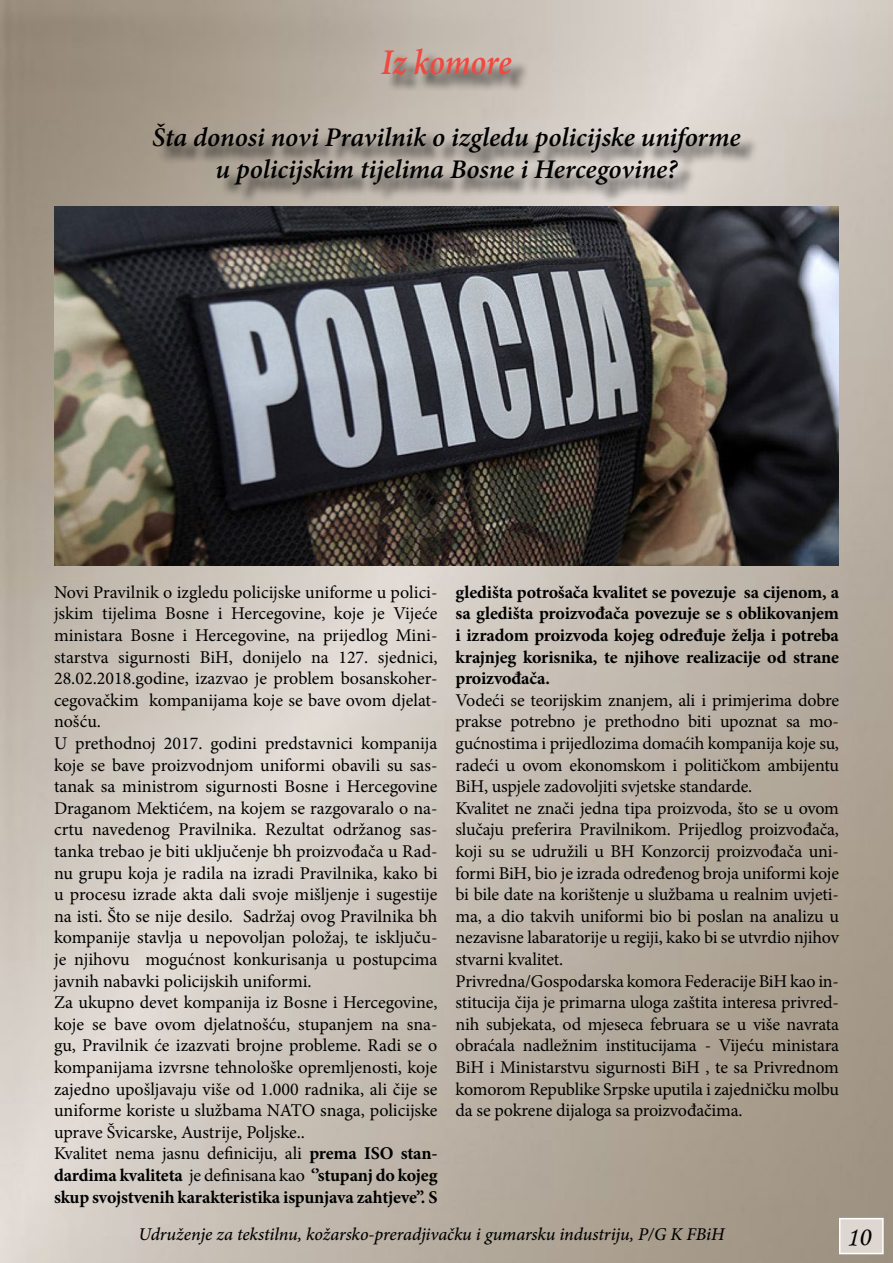
<style>
.page{position:relative;width:893px;height:1263px;background:#fff}
.page>*{position:absolute;margin:0;border:0;box-sizing:border-box;transform-origin:0 0}
.t1{font:italic 600 36.15px "Minion Pro";letter-spacing:-.005em;color:#f04941;scale:.9 1}
.t2{font:italic 600 27px/32.4px "Minion Pro";letter-spacing:-.005em;color:#000;text-align:center}
.t3{font:27px "Monotype Corsiva";color:#000}
.t4{font:18px/21.6px "Minion Pro";letter-spacing:-.005em;color:#000}
.t5{font:700 18px/21.6px "Minion Pro";letter-spacing:-.01em;color:#000;text-align:justify}
.t6{font:italic 500 18px "Minion Pro";letter-spacing:-.01em;color:#000}
.s1{font-weight:700}
</style>
<div class="page">
<div style="left:839px;top:1218px;width:45px;height:36px;background:#ded7d1;border:2px solid #fff"></div>
<div style="left:156px;top:127px;width:603px;height:76px;background:#000;opacity:.75"></div>
<div style="left:385px;top:51px;width:145px;height:42px;background:#000;opacity:.75"></div>
<img style="left:54px;top:206px;width:785px;height:360px">
<h1 class="t1" style="left:381px;top:37px;width:146px">Iz komore</h1>
<h2 class="t2" style="left:152px;top:121px;width:590px">Šta donosi novi Pravilnik o izgledu policijske uniforme u policijskim tijelima Bosne i Hercegovine?</h2>
<p class="t4" style="left:54px;top:581px;width:385px">Novi Pravilnik o izgledu policijske uniforme u polici&shy;jskim tijelima Bosne i Hercegovine, koje je Vijeće ministara Bosne i Hercegovine, na prijedlog Mini&shy;starstva sigurnosti BiH, donijelo na 127. sjednici, 28.02.2018.godine, izazvao je problem bosanskoher&shy;cegovačkim kompanijama koje se bave ovom djelat&shy;nošću.<br>U prethodnoj 2017. godini predstavnici kompanija koje se bave proizvodnjom uniformi obavili su sas&shy;tanak sa ministrom sigurnosti Bosne i Hercegovine Draganom Mektićem, na kojem se razgovaralo o na&shy;crtu navedenog Pravilnika. Rezultat održanog sas&shy;tanka trebao je biti uključenje bh proizvođača u Rad&shy;nu grupu koja je radila na izradi Pravilnika, kako bi u procesu izrade akta dali svoje mišljenje i sugestije na isti. Što se nije desilo. Sadržaj ovog Pravilnika bh kompanije stavlja u nepovoljan položaj, te isključu&shy;je njihovu mogućnost konkurisanja u postupcima javnih nabavki policijskih uniformi.<br>Za ukupno devet kompanija iz Bosne i Hercegovine, koje se bave ovom djelatnošću, stupanjem na sna&shy;gu, Pravilnik će izazvati brojne probleme. Radi se o kompanijama izvrsne tehnološke opremljenosti, koje zajedno upošljavaju više od 1.000 radnika, ali čije se uniforme koriste u službama NATO snaga, policijske uprave Švicarske, Austrije, Poljske..<br>Kvalitet nema jasnu definiciju, ali <span class="s1">prema ISO stan&shy;dardima kvaliteta</span> je definisana kao <span class="s1">‘’stupanj do kojeg skup svojstvenih karakteristika ispunjava zahtjeve”. S</span></p>
<p class="t5" style="left:456px;top:581px;width:385px">gledišta potrošača kvalitet se povezuje sa cijenom, a sa gledišta proizvođača povezuje se s oblikovanjem i izradom proizvoda kojeg određuje želja i potreba krajnjeg korisnika, te njihove realizacije od strane proizvođača.</p>
<p class="t4" style="left:456px;top:689px;width:385px">Vodeći se teorijskim znanjem, ali i primjerima dobre prakse potrebno je prethodno biti upoznat sa mo&shy;gućnostima i prijedlozima domaćih kompanija koje su, radeći u ovom ekonomskom i političkom ambijentu BiH, uspjele zadovoljiti svjetske standarde.<br>Kvalitet ne znači jedna tipa proizvoda, što se u ovom slučaju preferira Pravilnikom. Prijedlog proizvođača, koji su se udružili u BH Konzorcij proizvođača uni&shy;formi BiH, bio je izrada određenog broja uniformi koje bi bile date na korištenje u službama u realnim uvjeti&shy;ma, a dio takvih uniformi bio bi poslan na analizu u nezavisne labaratorije u regiji, kako bi se utvrdio njihov stvarni kvalitet.<br>Privredna/Gospodarska komora Federacije BiH kao in&shy;stitucija čija je primarna uloga zaštita interesa privred&shy;nih subjekata, od mjeseca februara se u više navrata obraćala nadležnim institucijama - Vijeću ministara BiH i Ministarstvu sigurnosti BiH , te sa Privrednom komorom Republike Srpske uputila i zajedničku molbu da se pokrene dijaloga sa proizvođačima.</p>
<p class="t6" style="left:139px;top:1222px;width:587px">Udruženje za tekstilnu, kožarsko-preradjivačku i gumarsku industriju, P/G K FBiH</p>
<h2 class="t3" style="left:846px;top:1221px;width:25px">10</h2>
</div>
